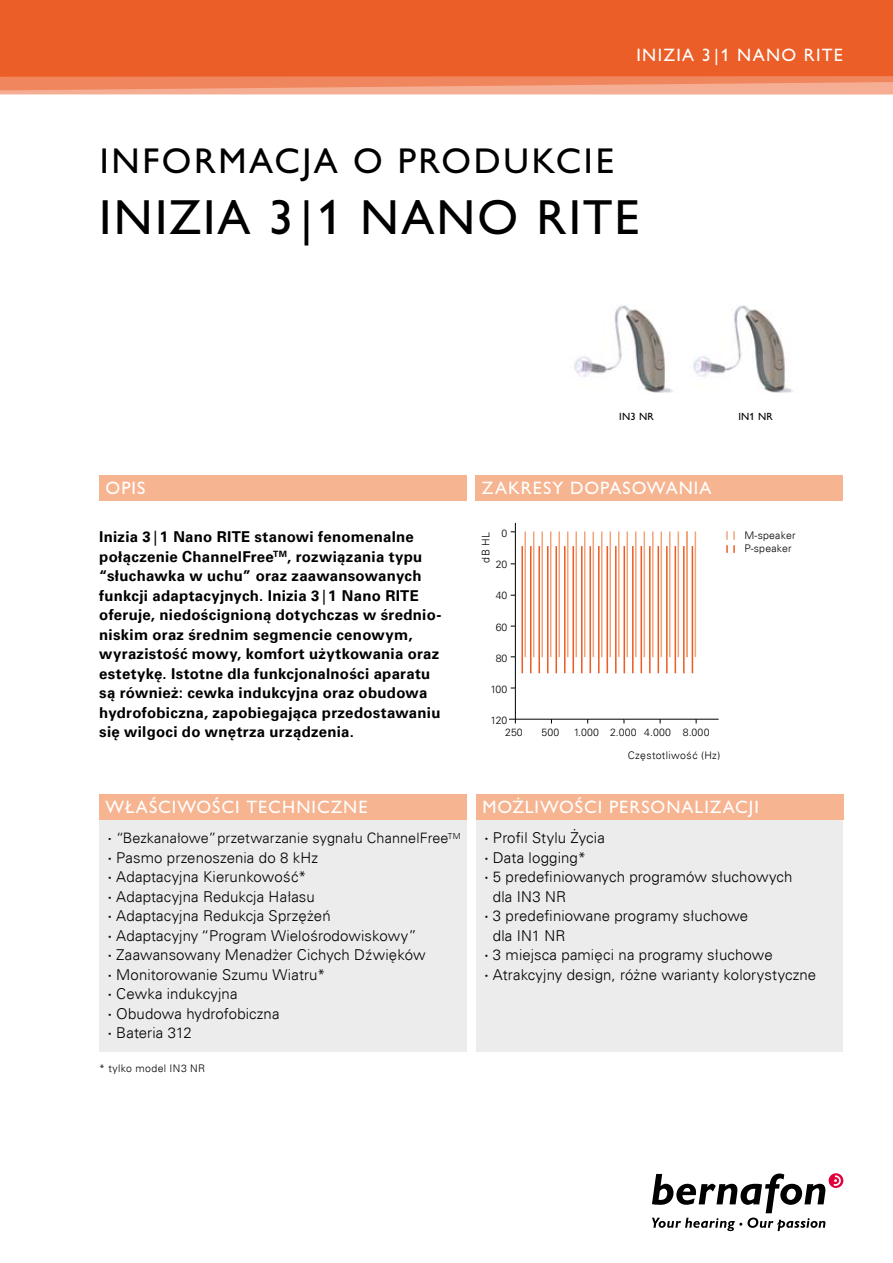
<style>
.page{position:relative;width:893px;height:1263px;background:#fff}
.page>*{position:absolute;margin:0;border:0;box-sizing:border-box;transform-origin:0 0}
.t1{font:500 49.5px "Gill Sans MT Pro";letter-spacing:.045em;color:#000}
.t2{font:500 36px "Gill Sans MT Pro";letter-spacing:.075em;color:#000}
.t3{font:500 18px "Gill Sans MT Pro";letter-spacing:.06em;color:#fff}
.t4{font:300 15px/19.5px "Univers Com 45";letter-spacing:.01em;color:#000}
.t5{font:700 15px/19.5px "Univers Com 65";letter-spacing:.02em;color:#000}
.t6{font:300 14.4px "Univers Com 45";letter-spacing:.01em;color:#000}
.t7{font:300 10.5px/13.5px "Univers Com 45";letter-spacing:.03em;color:#000}
.t8{font:300 10.5px "Univers CE";letter-spacing:.01em;color:#000}
.t9{font:500 10.5px "Gill Sans MT Pro";letter-spacing:.02em;color:#000}
.s1{font-family:"Univers Com 55 Roman";font-weight:400}
.s2{font-family:"Univers Com 65";font-weight:700}
</style>
<div class="page">
<div style="left:0;top:0;width:893px;height:95px;background:#f5ae93"></div>
<svg style="left:0;top:77px;width:893px;height:14px;fill:#f0865d"></svg>
<div style="left:0;top:0;width:893px;height:77px;background:#eb5e27"></div>
<svg style="left:652px;top:1173px;width:191px;height:58px"></svg>
<hr style="left:509px;top:719px;width:210px;height:1px;background:#000">
<hr style="left:515px;top:523px;width:1px;height:200px;background:#000">
<hr style="left:521px;top:546px;width:2px;height:127px;background:#eb5e27">
<hr style="left:530px;top:546px;width:1px;height:127px;background:#eb5e27">
<hr style="left:538px;top:546px;width:2px;height:127px;background:#eb5e27">
<hr style="left:547px;top:546px;width:1px;height:127px;background:#eb5e27">
<hr style="left:572px;top:546px;width:2px;height:127px;background:#eb5e27">
<hr style="left:581px;top:546px;width:2px;height:127px;background:#eb5e27">
<hr style="left:598px;top:546px;width:2px;height:127px;background:#eb5e27">
<hr style="left:606px;top:546px;width:2px;height:127px;background:#eb5e27">
<hr style="left:623px;top:546px;width:2px;height:127px;background:#eb5e27">
<hr style="left:632px;top:546px;width:2px;height:127px;background:#eb5e27">
<hr style="left:640px;top:546px;width:2px;height:127px;background:#eb5e27">
<hr style="left:649px;top:546px;width:2px;height:127px;background:#eb5e27">
<hr style="left:657px;top:546px;width:2px;height:127px;background:#eb5e27">
<hr style="left:666px;top:546px;width:2px;height:127px;background:#eb5e27">
<hr style="left:675px;top:546px;width:1px;height:127px;background:#eb5e27">
<hr style="left:683px;top:546px;width:2px;height:127px;background:#eb5e27">
<hr style="left:692px;top:546px;width:1px;height:127px;background:#eb5e27">
<hr style="left:589px;top:546px;width:2px;height:127px;background:#eb5e27">
<hr style="left:555px;top:546px;width:2px;height:127px;background:#eb5e27">
<hr style="left:564px;top:546px;width:2px;height:127px;background:#eb5e27">
<hr style="left:615px;top:546px;width:2px;height:127px;background:#eb5e27">
<hr style="left:524px;top:531px;width:2px;height:126px;background:#f5a47a">
<hr style="left:533px;top:531px;width:1px;height:126px;background:#f5a47a">
<hr style="left:541px;top:531px;width:2px;height:126px;background:#f5a47a">
<hr style="left:550px;top:531px;width:1px;height:126px;background:#f5a47a">
<hr style="left:558px;top:531px;width:2px;height:126px;background:#f5a47a">
<hr style="left:567px;top:531px;width:1px;height:126px;background:#f5a47a">
<hr style="left:575px;top:531px;width:2px;height:126px;background:#f5a47a">
<hr style="left:584px;top:531px;width:1px;height:126px;background:#f5a47a">
<hr style="left:592px;top:532px;width:2px;height:125px;background:#f5a47a">
<hr style="left:601px;top:531px;width:1px;height:126px;background:#f5a47a">
<hr style="left:609px;top:531px;width:2px;height:126px;background:#f5a47a">
<hr style="left:618px;top:531px;width:1px;height:126px;background:#f5a47a">
<hr style="left:626px;top:531px;width:2px;height:126px;background:#f5a47a">
<hr style="left:635px;top:531px;width:1px;height:126px;background:#f5a47a">
<hr style="left:643px;top:531px;width:2px;height:126px;background:#f5a47a">
<hr style="left:652px;top:531px;width:1px;height:126px;background:#f5a47a">
<hr style="left:661px;top:531px;width:1px;height:126px;background:#f5a47a">
<hr style="left:669px;top:531px;width:2px;height:126px;background:#f5a47a">
<hr style="left:678px;top:531px;width:1px;height:126px;background:#f5a47a">
<hr style="left:686px;top:531px;width:2px;height:126px;background:#f5a47a">
<hr style="left:695px;top:531px;width:1px;height:126px;background:#f5a47a">
<svg style="left:726px;top:531px;width:9px;height:22px"></svg>
<img style="left:574px;top:305px;width:99px;height:88px">
<div style="left:99px;top:475px;width:368px;height:26px;background:#f7b491"></div>
<div style="left:476px;top:475px;width:367px;height:26px;background:#f7b491"></div>
<div style="left:99px;top:820px;width:368px;height:232px;background:#ececec"></div>
<div style="left:476px;top:820px;width:367px;height:232px;background:#ececec"></div>
<div style="left:99px;top:794px;width:368px;height:26px;background:#f7b491"></div>
<div style="left:476px;top:794px;width:368px;height:26px;background:#f7b491"></div>
<img style="left:693px;top:305px;width:100px;height:88px">
<p class="t3" style="left:636px;top:44px;width:197px">INIZIA 3|1 NANO RITE</p>
<h2 class="t2" style="left:100px;top:140px;width:516px">IN FORMACJA O PRODUKCIE</h2>
<h1 class="t1" style="left:99px;top:188px;width:543px">INIZIA 3|1 NAN O RITE</h1>
<p class="t9" style="left:619px;top:410px;width:36px">IN3 NR</p>
<p class="t9" style="left:738px;top:410px;width:36px">IN1 NR</p>
<p class="t3" style="left:106px;top:477px;width:41px">OPIS</p>
<p class="t3" style="left:482px;top:477px;width:197px">ZAKRESY DOPASOWANIA</p>
<p class="t5" style="left:99px;top:527px;width:344px">Inizia 3 <span class="s1">|</span> 1 Nano RITE stanowi fenomenalne połączenie ChannelFree<sup>TM</sup>, rozwiązania typu “słuchawka w uchu” oraz zaawansowanych funkcji adaptacyjnych. Inizia 3 <span class="s1">|</span> 1 Nano RITE oferuje, niedoścignioną dotychczas w średnio&shy;niskim oraz średnim segmencie cenowym, wyrazistość mowy, komfort użytkowania oraz estetykę. Istotne dla funkcjonalności aparatu są również: cewka indukcyjna oraz obudowa hydrofobiczna, zapobiegająca przedostawaniu się wilgoci do wnętrza urządzenia.</p>
<p class="t7" style="left:479px;top:563px;width:32px;rotate:-90deg">dB HL</p>
<p class="t7" style="left:628px;top:748px;width:94px">Częstotliwość (Hz)</p>
<p class="t8" style="left:502px;top:527px;width:7px">0</p>
<p class="t8" style="left:496px;top:558px;width:13px">20</p>
<p class="t8" style="left:496px;top:590px;width:13px">40</p>
<p class="t8" style="left:496px;top:621px;width:13px">60</p>
<p class="t8" style="left:496px;top:652px;width:13px">80</p>
<p class="t8" style="left:490px;top:683px;width:18px">100</p>
<p class="t8" style="left:490px;top:714px;width:18px">120</p>
<p class="t8" style="left:505px;top:726px;width:19px">250</p>
<p class="t8" style="left:541px;top:726px;width:19px">500</p>
<p class="t8" style="left:574px;top:726px;width:137px">1.000 2.000 4.000 8.000</p>
<p class="t7" style="left:744px;top:528px;width:53px">M-speaker<br>P-speaker</p>
<p class="t3" style="left:106px;top:796px;width:264px">WŁAŚCIWOŚCI TECHNI CZN E</p>
<p class="t3" style="left:482px;top:796px;width:275px">MOŻLIWOŚCI PERSONALIZACJI</p>
<p class="t6" style="left:108px;top:829px;width:355px"><span class="s2">·</span> “Bezkanałowe” przetwarzanie sygnału ChannelFree<sup>TM</sup></p>
<p class="t4" style="left:108px;top:848px;width:319px"><span class="s2">·</span> Pasmo przenoszenia do 8 kHz<br><span class="s2">·</span> Adaptacyjna Kierunkowość*<br><span class="s2">·</span> Adaptacyjna Redukcja Hałasu<br><span class="s2">·</span> Adaptacyjna Redukcja Sprzężeń<br><span class="s2">·</span> Adaptacyjny “Program Wielośrodowiskowy”<br><span class="s2">·</span> Zaawansowany Menadżer Cichych Dźwięków <span class="s2">·</span> Monitorowanie Szumu Wiatru*<br><span class="s2">·</span> Cewka indukcyjna<br><span class="s2">·</span> Obudowa hydrofobiczna<br><span class="s2">·</span> Bateria 312</p>
<p class="t7" style="left:99px;top:1061px;width:108px">* tylko model IN3 NR</p>
<p class="t4" style="left:484px;top:828px;width:122px"><span class="s2">·</span> Profil Stylu Życia</p>
<p class="t4" style="left:484px;top:848px;width:103px"><span class="s2">·</span> Data logging*</p>
<p class="t4" style="left:484px;top:867px;width:310px"><span class="s2">·</span> 5 predefiniowanych programów słuchowych</p>
<p class="t4" style="left:493px;top:887px;width:75px">dla IN3 NR</p>
<p class="t4" style="left:484px;top:906px;width:265px"><span class="s2">·</span> 3 predefiniowane programy słuchowe</p>
<p class="t4" style="left:493px;top:926px;width:74px">dla IN1 NR</p>
<p class="t4" style="left:484px;top:945px;width:290px"><span class="s2">·</span> 3 miejsca pamięci na programy słuchowe</p>
<p class="t4" style="left:484px;top:965px;width:333px"><span class="s2">·</span> Atrakcyjny design, różne warianty kolorystyczne</p>
</div>
